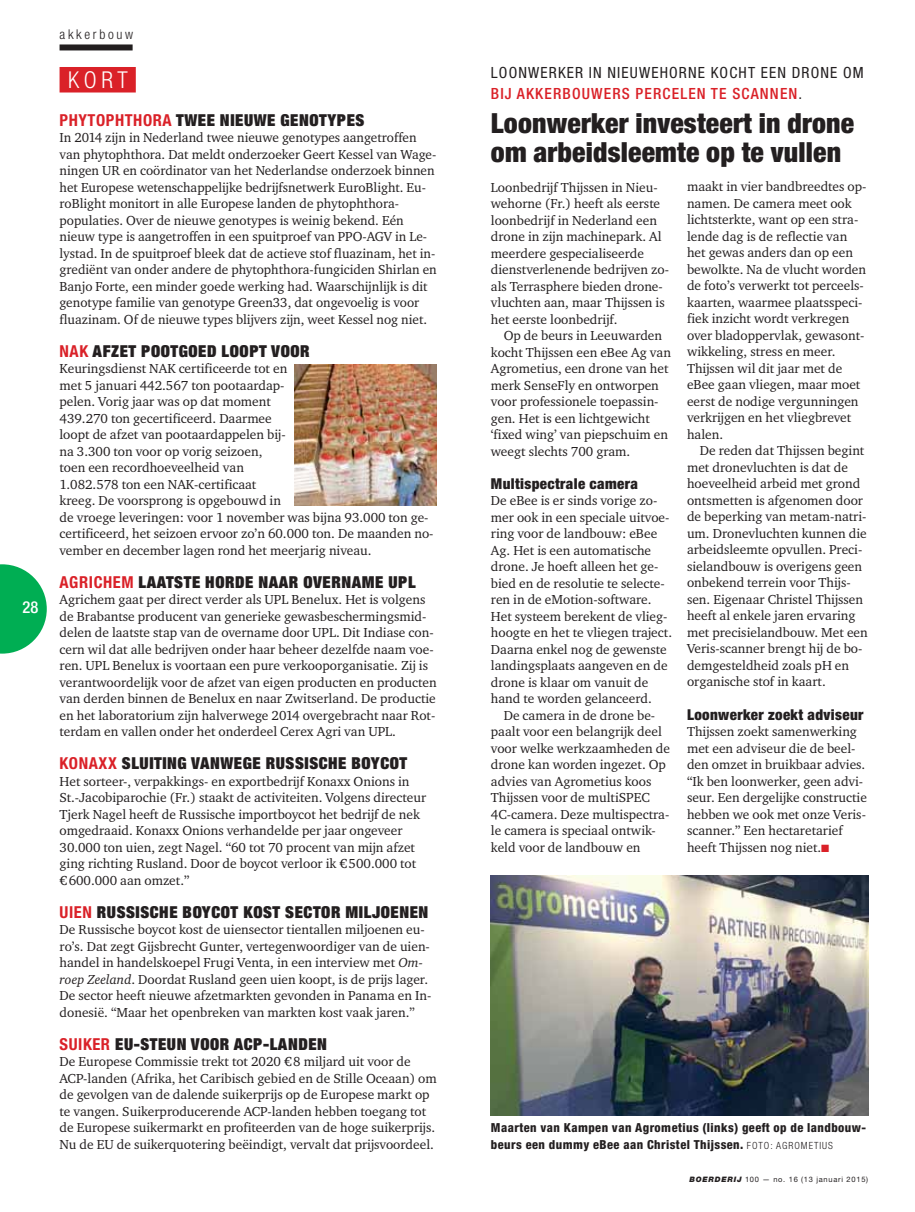
<style>
.page{position:relative;width:915px;height:1212px;background:#fff}
.page>*{position:absolute;margin:0;border:0;box-sizing:border-box;transform-origin:0 0}
.t1{font:900 condensed 27.75px/29.2px "Helvetica Neue LT Std";letter-spacing:.005em;color:#231f20}
.t2{font:300 condensed 23.25px "Helvetica Neue LT Std";color:#fff}
.t3{font:900 condensed 16.5px "Helvetica Neue LT Std";letter-spacing:.035em;color:#231f20}
.t4{font:500 condensed 16.5px "Helvetica Neue LT Std";color:#fff}
.t5{font:condensed 15.45px/20.7px "Helvetica Neue LT Std";letter-spacing:.075em;color:#231f20}
.t6{font:900 condensed 15px "Helvetica Neue LT Std";letter-spacing:.025em;color:#231f20}
.t7{font:13.5px/16.5px "Charter EFOP";color:#231f20}
.t8{font:300 condensed 13.5px "Helvetica Neue LT Std";letter-spacing:.2em;color:#231f20}
.t9{font:800 condensed 12.45px/16.5px "Helvetica Neue LT Std";letter-spacing:.035em;color:#231f20}
.t10{font:7.5px "Helvetica Neue LT Std";letter-spacing:.1em;color:#231f20}
.s1{font-weight:700;color:#da2128}
.s2{font-style:italic}
.s3{font-weight:500;color:#da2128}
.s4{color:#da2128}
.s5{font-weight:300;font-size:9.9px}
.s6{font-weight:900;font-style:italic}
</style>
<div class="page">
<svg style="left:0;top:564px;width:47px;height:89px"></svg>
<div style="left:59px;top:67px;width:77px;height:25px;background:#da2128"></div>
<div style="left:59px;top:44px;width:73px;height:6px;background:#231f20"></div>
<img style="left:490px;top:876px;width:377px;height:239px">
<img style="left:295px;top:364px;width:141px;height:141px">
<p class="t4" style="left:22px;top:597px;width:17px">28</p>
<p class="t8" style="left:59px;top:27px;width:75px">akkerbouw</p>
<h2 class="t2" style="left:68px;top:66px;width:61px">KORT</h2>
<p class="t3" style="left:59px;top:110px;width:306px"><span class="s1">PHYTOPHTHORA</span> TWEE NIEUWE GENOTYPES</p>
<p class="t7" style="left:59px;top:130px;width:378px">In 2014 zijn in Nederland twee nieuwe genotypes aangetroffen van phytophthora. Dat meldt onderzoeker Geert Kessel van Wage&shy;ningen UR en coördinator van het Nederlandse onderzoek binnen het Europese wetenschappelijke bedrijfsnetwerk EuroBlight. Eu&shy;roBlight monitort in alle Europese landen de phytophthora&shy;populaties. Over de nieuwe genotypes is weinig bekend. Eén nieuw type is aangetroffen in een spuitproef van PPO-AGV in Le&shy;lystad. In de spuitproef bleek dat de actieve stof fluazinam, het in&shy;grediënt van onder andere de phytophthora-fungiciden Shirlan en Banjo Forte, een minder goede werking had. Waarschijnlijk is dit genotype familie van genotype Green33, dat ongevoelig is voor fluazinam. Of de nieuwe types blijvers zijn, weet Kessel nog niet.</p>
<p class="t3" style="left:59px;top:341px;width:251px"><span class="s1">NAK</span> AFZET POOTGOED LOOPT VOOR</p>
<p class="t7" style="left:59px;top:361px;width:375px">Keuringsdienst NAK certificeerde tot en<br>met 5 januari 442.567 ton pootaardap-<br>pelen. Vorig jaar was op dat moment<br>439.270 ton gecertificeerd. Daarmee<br>loopt de afzet van pootaardappelen bij-<br>na 3.300 ton voor op vorig seizoen,<br>toen een recordhoeveelheid van<br>1.082.578 ton een NAK-certificaat<br>kreeg. De voorsprong is opgebouwd in<br>de vroege leveringen: voor 1 november was bijna 93.000 ton ge&shy;certificeerd, het seizoen ervoor zo’n 60.000 ton. De maanden no&shy;vember en december lagen rond het meerjarig niveau.</p>
<p class="t3" style="left:59px;top:572px;width:357px"><span class="s1">AGRICHEM</span> LAATSTE HORDE NAAR OVERNAME UPL</p>
<p class="t7" style="left:59px;top:592px;width:378px">Agrichem gaat per direct verder als UPL Benelux. Het is volgens de Brabantse producent van generieke gewasbeschermingsmid&shy;delen de laatste stap van de overname door UPL. Dit Indiase con&shy;cern wil dat alle bedrijven onder haar beheer dezelfde naam voe&shy;ren. UPL Benelux is voortaan een pure verkooporganisatie. Zij is verantwoordelijk voor de afzet van eigen producten en producten van derden binnen de Benelux en naar Zwitserland. De productie en het laboratorium zijn halverwege 2014 overgebracht naar Rot&shy;terdam en vallen onder het onderdeel Cerex Agri van UPL.</p>
<p class="t3" style="left:59px;top:754px;width:349px"><span class="s1">KONAXX</span> SLUITING VANWEGE RUSSISCHE BOYCOT</p>
<p class="t7" style="left:59px;top:773px;width:368px">Het sorteer-, verpakkings- en exportbedrijf Konaxx Onions in St.-Jacobiparochie (Fr.) staakt de activiteiten. Volgens directeur Tjerk Nagel heeft de Russische importboycot het bedrijf de nek omgedraaid. Konaxx Onions verhandelde per jaar ongeveer 30.000 ton uien, zegt Nagel. “60 tot 70 procent van mijn afzet ging richting Rusland. Door de boycot verloor ik € 500.000 tot € 600.000 aan omzet.”</p>
<p class="t3" style="left:59px;top:902px;width:370px"><span class="s1">UIEN</span> RUSSISCHE BOYCOT KOST SECTOR MILJOENEN</p>
<p class="t7" style="left:59px;top:922px;width:373px">De Russische boycot kost de uiensector tientallen miljoenen eu&shy;ro’s. Dat zegt Gijsbrecht Gunter, vertegenwoordiger van de uien&shy;handel in handelskoepel Frugi Venta, in een interview met <span class="s2">Om&shy;roep Zeeland</span>. Doordat Rusland geen uien koopt, is de prijs lager.<br>De sector heeft nieuwe afzetmarkten gevonden in Panama en In&shy;donesië. “Maar het openbreken van markten kost vaak jaren.”</p>
<p class="t3" style="left:59px;top:1034px;width:269px"><span class="s1">SUIKER</span> EU-STEUN VOOR ACP-LANDEN</p>
<p class="t7" style="left:59px;top:1054px;width:378px">De Europese Commissie trekt tot 2020 € 8 miljard uit voor de ACP-landen (Afrika, het Caribisch gebied en de Stille Oceaan) om de gevolgen van de dalende suikerprijs op de Europese markt op te vangen. Suikerproducerende ACP-landen hebben toegang tot de Europese suikermarkt en profiteerden van de hoge suikerprijs.<br>Nu de EU de suikerquotering beëindigt, vervalt dat prijsvoordeel.</p>
<p class="t5" style="left:490px;top:62px;width:374px">LOONWERKER IN NIEUWEHORNE KOCHT EEN DRONE OM<br><span class="s3">BIJ AKKERBOUWERS PERCELEN TE SCANNEN</span>.</p>
<h1 class="t1" style="left:490px;top:108px;width:364px">Loonwerker investeert in drone om arbeidsleemte op te vullen</h1>
<p class="t7" style="left:490px;top:179px;width:179px">Loonbedrijf Thijssen in Nieu&shy;wehorne (Fr.) heeft als eerste loonbedrijf in Nederland een drone in zijn machinepark. Al meerdere gespecialiseerde dienstverlenende bedrijven zo&shy;als Terrasphere bieden drone&shy;vluchten aan, maar Thijssen is het eerste loonbedrijf.</p>
<p class="t7" style="left:490px;top:328px;width:181px;text-indent:13px">Op de beurs in Leeuwarden kocht Thijssen een eBee Ag van<br>Agrometius, een drone van het merk SenseFly en ontworpen voor professionele toepassin&shy;gen. Het is een lichtgewicht ‘fixed wing’ van piepschuim en weegt slechts 700 gram.</p>
<p class="t6" style="left:490px;top:475px;width:148px">Multispectrale camera</p>
<p class="t7" style="left:490px;top:493px;width:182px">De eBee is er sinds vorige zo&shy;mer ook in een speciale uitvoe&shy;ring voor de landbouw: eBee<br>Ag. Het is een automatische drone. Je hoeft alleen het ge&shy;bied en de resolutie te selecte&shy;ren in de eMotion-software.<br>Het systeem berekent de vlieg&shy;hoogte en het te vliegen traject.<br>Daarna enkel nog de gewenste landingsplaats aangeven en de drone is klaar om vanuit de hand te worden gelanceerd.</p>
<p class="t7" style="left:490px;top:707px;width:180px;text-indent:13px">De camera in de drone be&shy;paalt voor een belangrijk deel voor welke werkzaamheden de drone kan worden ingezet. Op advies van Agrometius koos<br>Thijssen voor de multiSPEC<br>4C-camera. Deze multispectra&shy;le camera is speciaal ontwik&shy;keld voor de landbouw en</p>
<p class="t7" style="left:686px;top:179px;width:181px">maakt in vier bandbreedtes op&shy;namen. De camera meet ook lichtsterkte, want op een stra&shy;lende dag is de reflectie van het gewas anders dan op een bewolkte. Na de vlucht worden de foto’s verwerkt tot perceels&shy;kaarten, waarmee plaatsspeci&shy;fiek inzicht wordt verkregen over bladoppervlak, gewasont&shy;wikkeling, stress en meer.<br>Thijssen wil dit jaar met de eBee gaan vliegen, maar moet eerst de nodige vergunningen verkrijgen en het vliegbrevet halen.</p>
<p class="t7" style="left:686px;top:443px;width:182px;text-indent:13px">De reden dat Thijssen begint met dronevluchten is dat de hoeveelheid arbeid met grond ontsmetten is afgenomen door de beperking van metam-natri&shy;um. Dronevluchten kunnen die arbeidsleemte opvullen. Preci&shy;sielandbouw is overigens geen onbekend terrein voor Thijs&shy;sen. Eigenaar Christel Thijssen heeft al enkele jaren ervaring met precisielandbouw. Met een<br>Veris-scanner brengt hij de bo&shy;demgesteldheid zoals pH en organische stof in kaart.</p>
<p class="t6" style="left:686px;top:706px;width:178px">Loonwerker zoekt adviseur</p>
<p class="t7" style="left:686px;top:724px;width:181px">Thijssen zoekt samenwerking met een adviseur die de beel&shy;den omzet in bruikbaar advies. “Ik ben loonwerker, geen advi&shy;seur. Een dergelijke constructie hebben we ook met onze Veris&shy;scanner.” Een hectaretarief heeft Thijssen nog niet.<span class="s4">■</span></p>
<p class="t9" style="left:490px;top:1121px;width:376px">Maarten van Kampen van Agrometius (links) geeft op de landbouw&shy;beurs een dummy eBee aan Christel Thijssen. <span class="s5">FOTO: AGROMETIUS</span></p>
<p class="t10" style="left:689px;top:1175px;width:180px"><span class="s6">BOERDERIJ</span> 100 — no. 16 (13 januari 2015)</p>
</div>
